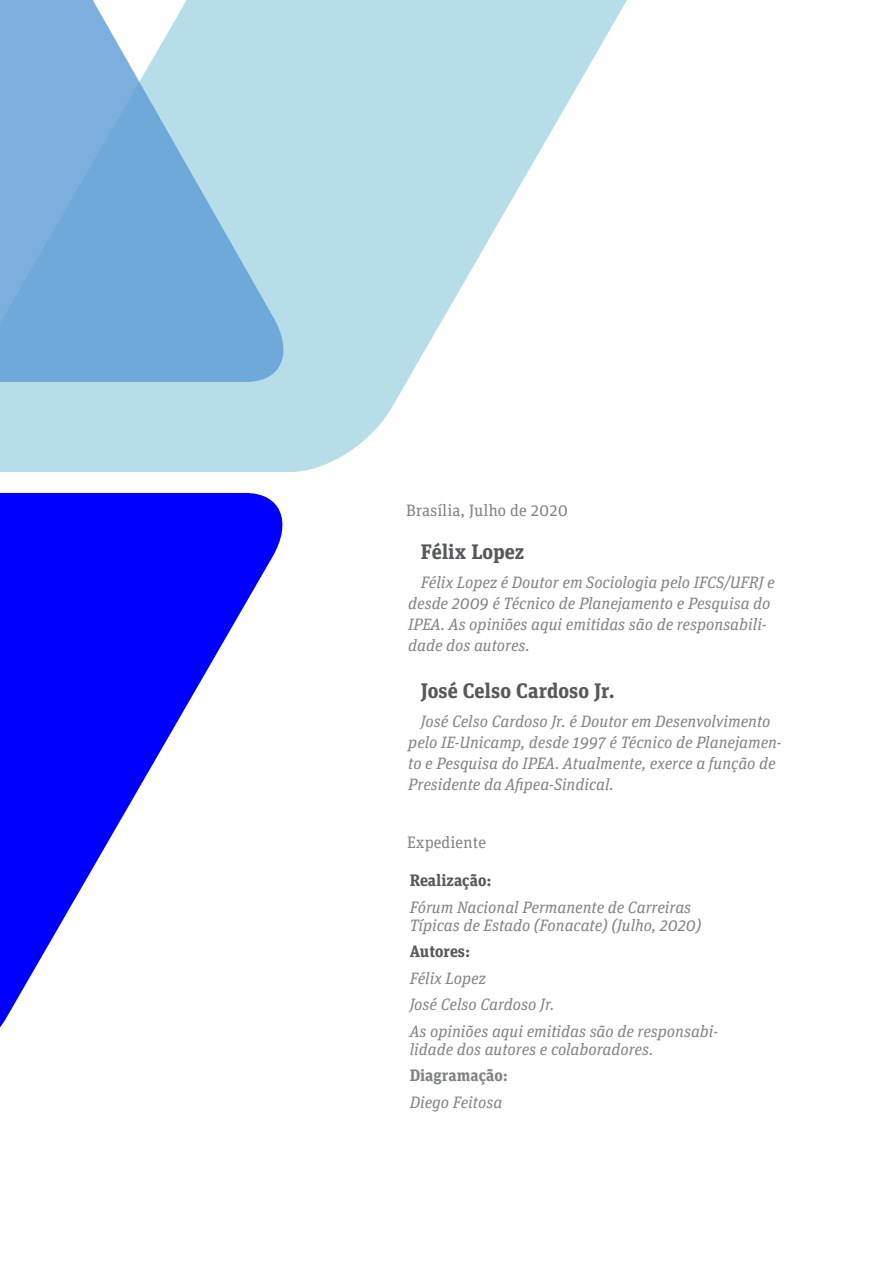
<style>
.page{position:relative;width:893px;height:1263px;background:#fff}
.page>*{position:absolute;margin:0;border:0;box-sizing:border-box;transform-origin:0 0}
.Titulo_txt{font:700 21px "Unit Slab Pro";color:#57585a}
.Titulo_txt-2{font:italic 16.5px/21px "Unit Slab Pro";color:#808285}
.Titulo_txt-3{font:16.5px "Unit Slab Pro";color:#808285}
.Titulo_txt-4{font:700 16.5px "Unit Slab Pro";letter-spacing:-.005em;color:#57585a}
.Titulo_txt-5{font:700 16.5px "Unit Slab Pro";color:#808285}
</style>
<div class="page">
<svg style="left:0;top:493px;width:283px;height:535px;fill:#00f"></svg>
<svg style="left:0;top:0;width:627px;height:472px;fill:#b6dde8"></svg>
<svg style="left:0;top:0;width:315px;height:382px;background:#8cbde0"></svg>
<p class="Titulo_txt-3" style="left:406px;top:499px;width:163px">Brasília, Julho de 2020</p>
<p class="Titulo_txt" style="left:421px;top:536px;width:105px">Félix Lopez</p>
<p class="Titulo_txt-2" style="left:408px;top:572px;width:368px;text-indent:13px">Félix Lopez é Doutor em Sociologia pelo IFCS/UFRJ e desde 2009 é Técnico de Planejamento e Pesquisa do IPEA. As opiniões aqui emitidas são de responsabili&shy;dade dos autores.</p>
<p class="Titulo_txt" style="left:421px;top:675px;width:195px">José Celso Cardoso Jr.</p>
<p class="Titulo_txt-2" style="left:408px;top:710px;width:375px;text-indent:13px">José Celso Cardoso Jr. é Doutor em Desenvolvimento pelo IE-Unicamp, desde 1997 é Técnico de Planejamen&shy;to e Pesquisa do IPEA. Atualmente, exerce a função de Presidente da Afipea-Sindical.</p>
<p class="Titulo_txt-3" style="left:407px;top:832px;width:81px">Expediente</p>
<p class="Titulo_txt-4" style="left:410px;top:868px;width:83px">Realização:</p>
<p class="Titulo_txt-2" style="left:410px;top:897px;width:293px;line-height:18px">Fórum Nacional Permanente de Carreiras<br>Típicas de Estado (Fonacate) (Julho, 2020)</p>
<p class="Titulo_txt-4" style="left:410px;top:939px;width:62px">Autores:</p>
<p class="Titulo_txt-2" style="left:410px;top:967px;width:78px">Félix Lopez</p>
<p class="Titulo_txt-2" style="left:410px;top:993px;width:146px">José Celso Cardoso Jr.</p>
<p class="Titulo_txt-2" style="left:410px;top:1021px;width:310px;line-height:18px">As opiniões aqui emitidas são de responsabi&shy;lidade dos autores e colaboradores.</p>
<p class="Titulo_txt-5" style="left:410px;top:1063px;width:100px">Diagramação:</p>
<p class="Titulo_txt-2" style="left:410px;top:1091px;width:94px">Diego Feitosa</p>
</div>
